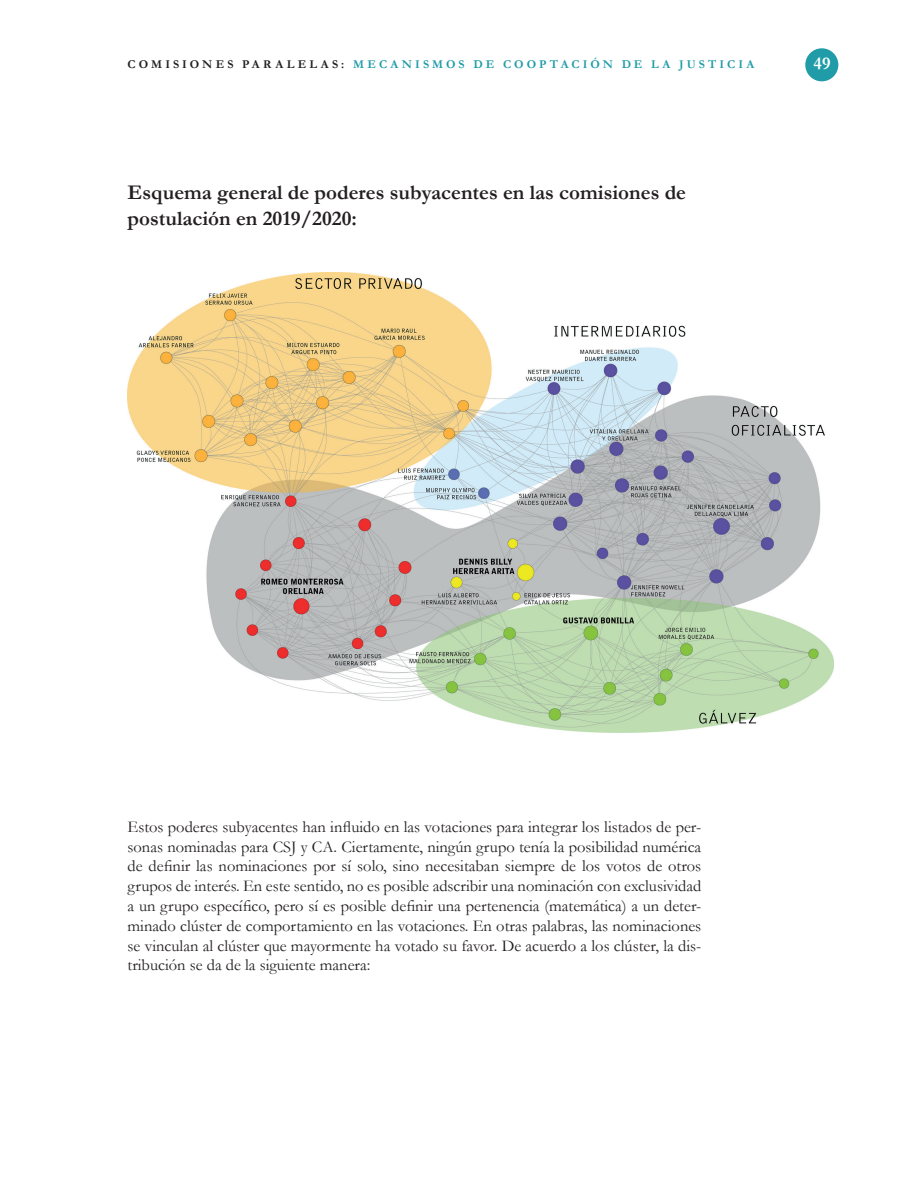
<style>
.page{position:relative;width:918px;height:1188px;background:#fff}
.page>*{position:absolute;margin:0;border:0;box-sizing:border-box;transform-origin:0 0}
.t1{font:700 21px/25.2px "Garamond";color:#231f20}
.t2{font:700 18px "Garamond";color:#fff}
.t3{font:16.5px/19.8px "Garamond";color:#231f20;text-align:justify}
.t4{font:700 12px "Garamond";letter-spacing:.255em;color:#1f9ca7}
.s1{color:#231f20}
</style>
<div class="page">
<div style="left:805px;top:48px;width:33px;height:33px;background:#1f9ca7;border-radius:50%"></div>
<img style="left:128px;top:273px;width:705px;height:460px">
<p class="t4" style="left:128px;top:57px;width:628px"><span class="s1">COMISIONES PARALELAS:</span> MECANISMOS DE COOPTACIÓN DE LA JUSTICIA</p>
<p class="t2" style="left:814px;top:52px;width:18px">49</p>
<p class="t1" style="left:128px;top:180px;width:560px">Esquema general de poderes subyacentes en las comisiones de postulación en 2019/2020:</p>
<p class="t3" style="left:128px;top:817px;width:575px">Estos poderes subyacentes han influido en las votaciones para integrar los listados de per&shy;sonas nominadas para CSJ y CA. Ciertamente, ningún grupo tenía la posibilidad numérica de definir las nominaciones por sí solo, sino necesitaban siempre de los votos de otros grupos de interés. En este sentido, no es posible adscribir una nominación con exclusividad a un grupo específico, pero sí es posible definir una pertenencia (matemática) a un deter&shy;minado clúster de comportamiento en las votaciones. En otras palabras, las nominaciones se vinculan al clúster que mayormente ha votado su favor. De acuerdo a los clúster, la dis&shy;tribución se da de la siguiente manera:</p>
</div>
